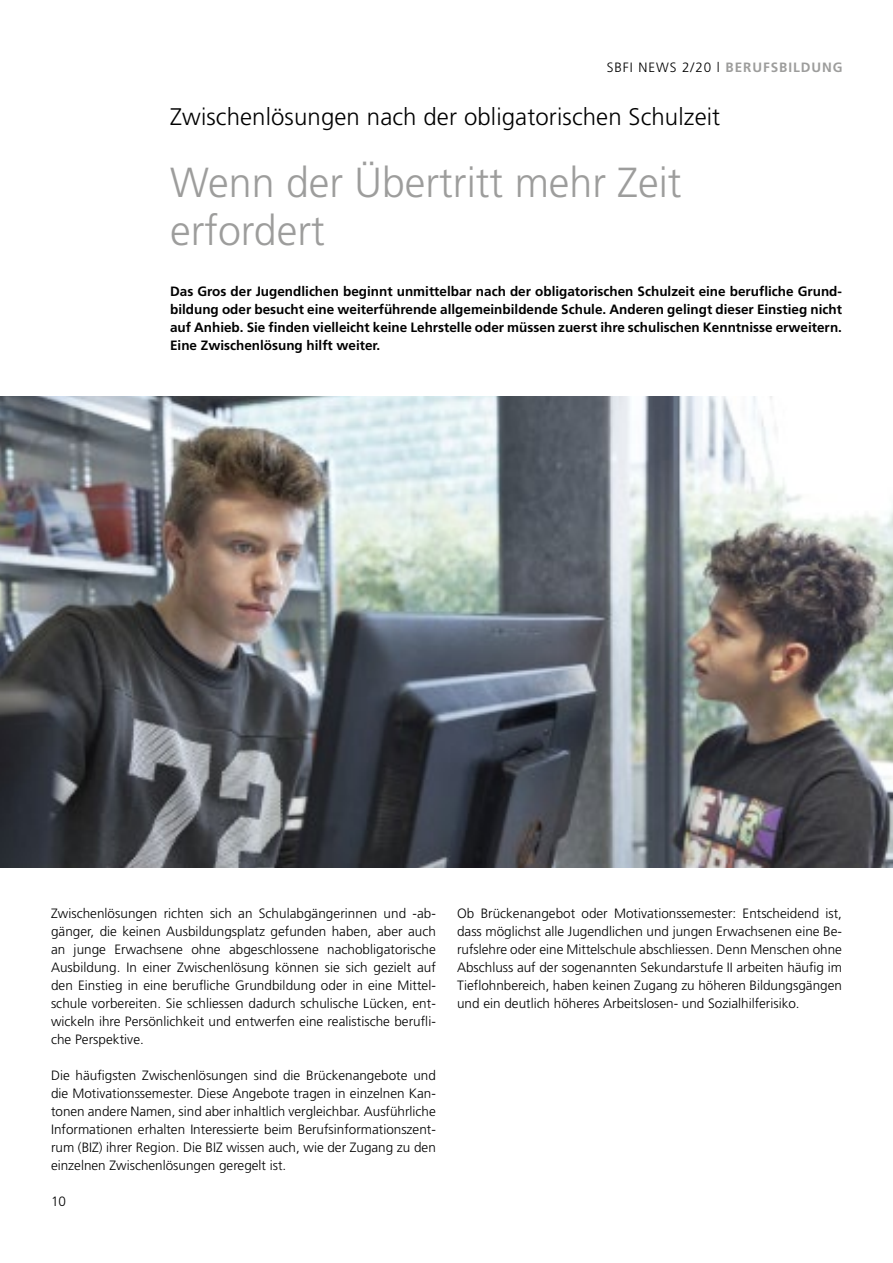
<style>
.page{position:relative;width:893px;height:1263px;background:#fff}
.page>*{position:absolute;margin:0;border:0;box-sizing:border-box;transform-origin:0 0}
.t1{font:300 42px/48px "Frutiger LT Std";color:#9d9d9c}
.t2{font:300 24px "Frutiger LT Std";letter-spacing:.005em;color:#000}
.t3{font:300 13.5px/18px "Frutiger LT Std";color:#000;text-align:justify}
.t4{font:700 13.5px/18px "Frutiger LT Std";color:#000;text-align:justify}
.t5{font:300 13.5px "Frutiger LT Std";letter-spacing:.07em;color:#000}
.s1{font-weight:700;color:#9d9d9c}
</style>
<div class="page">
<img style="left:0;top:397px;width:893px;height:470px">
<p class="t5" style="left:607px;top:60px;width:237px">SBFI NEWS 2/20 l <span class="s1">BERUFSBILDUNG</span></p>
<p class="t2" style="left:170px;top:103px;width:552px">Zwischenlösungen nach der obligatorischen Schulzeit</p>
<h1 class="t1" style="left:170px;top:159px;width:513px">Wenn der Übertritt mehr Zeit erfordert</h1>
<p class="t4" style="left:170px;top:283px;width:673px">Das Gros der Jugendlichen beginnt unmittelbar nach der obligatorischen Schulzeit eine berufliche Grund&shy;bildung oder besucht eine weiterführende allgemeinbildende Schule. Anderen gelingt dieser Einstieg nicht auf Anhieb. Sie finden vielleicht keine Lehrstelle oder müssen zuerst ihre schulischen Kenntnisse erweitern.<br>Eine Zwischenlösung hilft weiter.</p>
<p class="t3" style="left:51px;top:905px;width:386px">Zwischenlösungen richten sich an Schulabgängerinnen und -ab&shy;gänger, die keinen Ausbildungsplatz gefunden haben, aber auch an junge Erwachsene ohne abgeschlossene nachobligatorische Ausbildung. In einer Zwischenlösung können sie sich gezielt auf den Einstieg in eine berufliche Grundbildung oder in eine Mittel&shy;schule vorbereiten. Sie schliessen dadurch schulische Lücken, ent&shy;wickeln ihre Persönlichkeit und entwerfen eine realistische berufli&shy;che Perspektive.</p>
<p class="t3" style="left:51px;top:1067px;width:386px">Die häufigsten Zwischenlösungen sind die Brückenangebote und die Motivationssemester. Diese Angebote tragen in einzelnen Kan&shy;tonen andere Namen, sind aber inhaltlich vergleichbar. Ausführliche Informationen erhalten Interessierte beim Berufsinformationszent&shy;rum (BIZ) ihrer Region. Die BIZ wissen auch, wie der Zugang zu den einzelnen Zwischenlösungen geregelt ist.</p>
<p class="t3" style="left:51px;top:1192px;width:17px">10</p>
<p class="t3" style="left:457px;top:904px;width:386px">Ob Brückenangebot oder Motivationssemester: Entscheidend ist, dass möglichst alle Jugendlichen und jungen Erwachsenen eine Be&shy;rufslehre oder eine Mittelschule abschliessen. Denn Menschen ohne Abschluss auf der sogenannten Sekundarstufe II arbeiten häufig im Tieflohnbereich, haben keinen Zugang zu höheren Bildungsgängen und ein deutlich höheres Arbeitslosen- und Sozialhilferisiko.</p>
</div>
